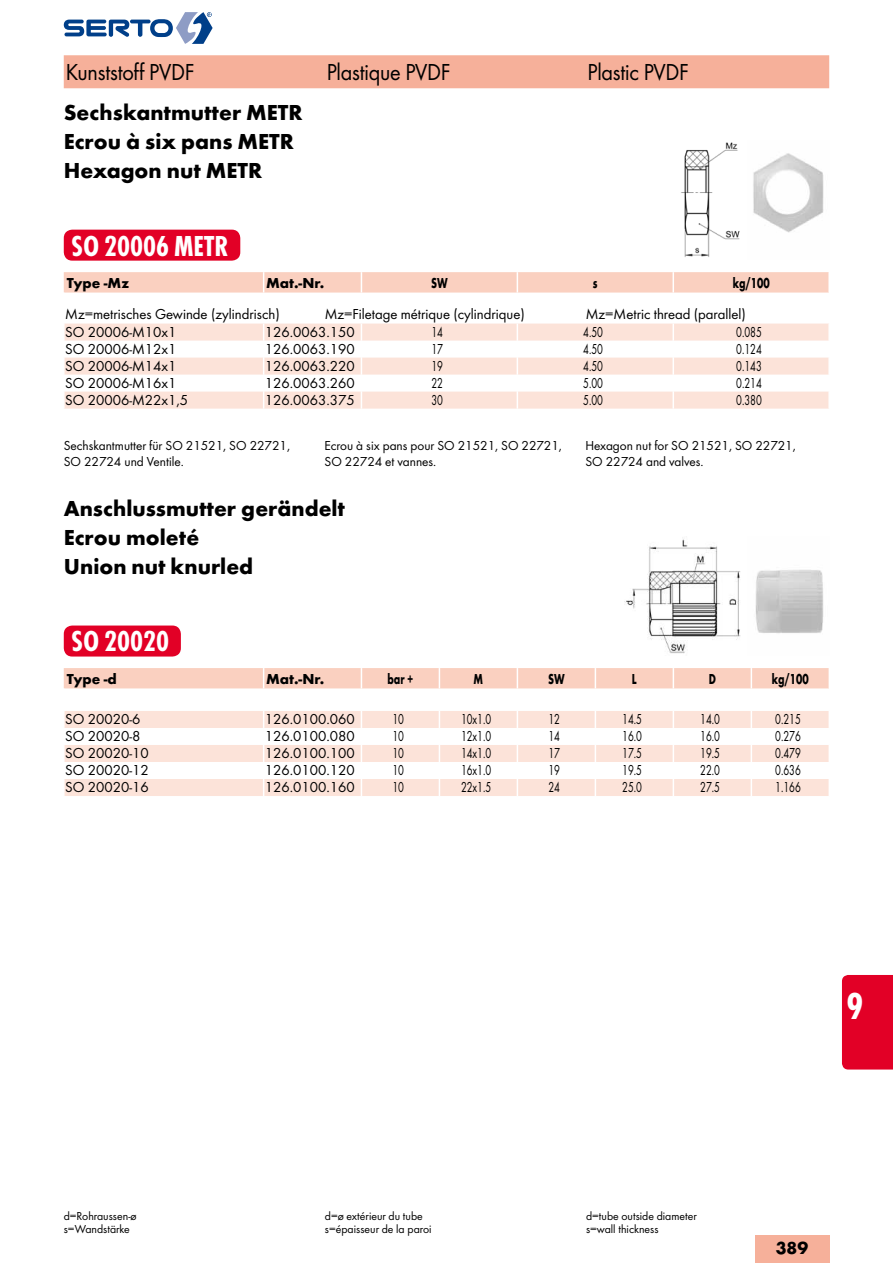
<style>
.page{position:relative;width:893px;height:1263px;background:#fff}
.page>*{position:absolute;margin:0;border:0;box-sizing:border-box;transform-origin:0 0}
.t1{font:700 39px "Futura Con";color:#fff}
.t2{font:700 30px "Futura Con";color:#fff}
.t3{font:24px "Futura Boo";letter-spacing:-.01em;color:#000;scale:.94 1}
.t4{font:700 22.5px/28.8px "Futura";color:#000}
.t5{font:700 18px "Futura";color:#000}
.t6{font:15px "Futura Boo";color:#000}
.t7{font:15px "Futura Boo";color:#000;scale:.7 1}
.t8{font:700 15px "Futura";color:#000}
.t9{font:700 15px "Futura";color:#000;scale:.7 1}
.t10{font:13.5px/16.2px "Futura Boo";color:#000}
.t11{font:12px/13.5px "Futura Boo";color:#000}
</style>
<div class="page">
<div style="left:63px;top:55px;width:767px;height:34px;background:#f6b09a"></div>
<svg style="left:64px;top:12px;width:149px;height:32px"></svg>
<svg style="left:63px;top:229px;width:766px;height:180px"></svg>
<hr style="left:672px;top:272px;width:2px;height:21px;background:#fff">
<hr style="left:828px;top:272px;width:2px;height:21px;background:#fff">
<img style="left:678px;top:142px;width:66px;height:117px">
<img style="left:748px;top:153px;width:81px;height:106px">
<div style="left:64px;top:230px;width:176px;height:31px;background:#e20026;border-radius:9px"></div>
<svg style="left:63px;top:601px;width:766px;height:195px"></svg>
<img style="left:625px;top:539px;width:118px;height:116px">
<img style="left:747px;top:570px;width:82px;height:85px">
<div style="left:64px;top:625px;width:117px;height:31px;background:#e20026;border-radius:9px"></div>
<div style="left:755px;top:1235px;width:74px;height:28px;background:#f6b09a"></div>
<div style="left:842px;top:975px;width:51px;height:94px;background:#e20026"></div>
<h3 class="t3" style="left:66px;top:59px;width:138px">Kunststoff PVDF</h3>
<h3 class="t3" style="left:327px;top:59px;width:133px">Plastique PVDF</h3>
<h3 class="t3" style="left:587px;top:59px;width:109px">Plastic PVDF</h3>
<h3 class="t4" style="left:64px;top:98px;width:240px">Sechskantmutter METR<br>Ecrou à six pans METR<br>Hexagon nut METR</h3>
<h2 class="t2" style="left:71px;top:234px;width:159px">SO 20006 METR</h2>
<p class="t8" style="left:67px;top:274px;width:64px">Type -Mz</p>
<p class="t8" style="left:266px;top:274px;width:60px">Mat.-Nr.</p>
<p class="t9" style="left:431px;top:274px;width:25px">SW</p>
<p class="t9" style="left:593px;top:274px;width:8px">s</p>
<p class="t9" style="left:733px;top:274px;width:54px">kg/100</p>
<p class="t6" style="left:65px;top:307px;width:216px">Mz=metrisches Gewinde (zylindrisch)</p>
<p class="t6" style="left:325px;top:307px;width:202px">Mz=Filetage métrique (cylindrique)</p>
<p class="t6" style="left:586px;top:307px;width:161px">Mz=Metric thread (parallel)</p>
<p class="t6" style="left:65px;top:324px;width:113px">SO 20006-M10x1</p>
<p class="t6" style="left:265px;top:324px;width:91px">126.0063.150</p>
<p class="t7" style="left:431px;top:324px;width:18px">14</p>
<p class="t7" style="left:583px;top:324px;width:30px">4.50</p>
<p class="t7" style="left:736px;top:324px;width:38px">0.085</p>
<p class="t6" style="left:65px;top:341px;width:113px">SO 20006-M12x1</p>
<p class="t6" style="left:265px;top:341px;width:91px">126.0063.190</p>
<p class="t7" style="left:431px;top:341px;width:18px">17</p>
<p class="t7" style="left:583px;top:341px;width:30px">4.50</p>
<p class="t7" style="left:736px;top:341px;width:38px">0.124</p>
<p class="t6" style="left:65px;top:358px;width:113px">SO 20006-M14x1</p>
<p class="t6" style="left:265px;top:358px;width:91px">126.0063.220</p>
<p class="t7" style="left:431px;top:358px;width:18px">19</p>
<p class="t7" style="left:583px;top:358px;width:30px">4.50</p>
<p class="t7" style="left:736px;top:358px;width:38px">0.143</p>
<p class="t6" style="left:65px;top:375px;width:113px">SO 20006-M16x1</p>
<p class="t6" style="left:265px;top:375px;width:91px">126.0063.260</p>
<p class="t7" style="left:431px;top:375px;width:18px">22</p>
<p class="t7" style="left:583px;top:375px;width:30px">5.00</p>
<p class="t7" style="left:736px;top:375px;width:38px">0.214</p>
<p class="t6" style="left:65px;top:392px;width:124px">SO 20006-M22x1,5</p>
<p class="t6" style="left:265px;top:392px;width:91px">126.0063.375</p>
<p class="t7" style="left:431px;top:392px;width:18px">30</p>
<p class="t7" style="left:583px;top:392px;width:30px">5.00</p>
<p class="t7" style="left:736px;top:392px;width:38px">0.380</p>
<p class="t10" style="left:64px;top:438px;width:228px">Sechskantmutter für SO 21521, SO 22721,<br>SO 22724 und Ventile.</p>
<p class="t10" style="left:325px;top:438px;width:239px">Ecrou à six pans pour SO 21521, SO 22721,<br>SO 22724 et vannes.</p>
<p class="t10" style="left:585px;top:438px;width:212px">Hexagon nut for SO 21521, SO 22721,<br>SO 22724 and valves.</p>
<h3 class="t4" style="left:64px;top:494px;width:283px">Anschlussmutter gerändelt<br>Ecrou moleté<br>Union nut knurled</h3>
<h2 class="t2" style="left:71px;top:630px;width:99px">SO 20020</h2>
<p class="t8" style="left:67px;top:670px;width:51px">Type -d</p>
<p class="t8" style="left:266px;top:670px;width:60px">Mat.-Nr.</p>
<p class="t9" style="left:387px;top:670px;width:39px">bar +</p>
<p class="t9" style="left:474px;top:670px;width:15px">M</p>
<p class="t9" style="left:548px;top:670px;width:25px">SW</p>
<p class="t9" style="left:632px;top:670px;width:9px">L</p>
<p class="t9" style="left:709px;top:670px;width:12px">D</p>
<p class="t9" style="left:772px;top:670px;width:54px">kg/100</p>
<p class="t6" style="left:65px;top:712px;width:77px">SO 20020-6</p>
<p class="t6" style="left:265px;top:712px;width:91px">126.0100.060</p>
<p class="t7" style="left:392px;top:712px;width:18px">10</p>
<p class="t7" style="left:461px;top:712px;width:45px">10x1.0</p>
<p class="t7" style="left:548px;top:712px;width:18px">12</p>
<p class="t7" style="left:622px;top:712px;width:30px">14.5</p>
<p class="t7" style="left:700px;top:712px;width:30px">14.0</p>
<p class="t7" style="left:775px;top:712px;width:38px">0.215</p>
<p class="t6" style="left:65px;top:729px;width:77px">SO 20020-8</p>
<p class="t6" style="left:265px;top:729px;width:91px">126.0100.080</p>
<p class="t7" style="left:392px;top:729px;width:18px">10</p>
<p class="t7" style="left:461px;top:729px;width:45px">12x1.0</p>
<p class="t7" style="left:548px;top:729px;width:18px">14</p>
<p class="t7" style="left:622px;top:729px;width:30px">16.0</p>
<p class="t7" style="left:700px;top:729px;width:30px">16.0</p>
<p class="t7" style="left:775px;top:729px;width:38px">0.276</p>
<p class="t6" style="left:65px;top:746px;width:85px">SO 20020-10</p>
<p class="t6" style="left:265px;top:746px;width:91px">126.0100.100</p>
<p class="t7" style="left:392px;top:746px;width:18px">10</p>
<p class="t7" style="left:461px;top:746px;width:45px">14x1.0</p>
<p class="t7" style="left:548px;top:746px;width:18px">17</p>
<p class="t7" style="left:622px;top:746px;width:30px">17.5</p>
<p class="t7" style="left:700px;top:746px;width:30px">19.5</p>
<p class="t7" style="left:775px;top:746px;width:38px">0.479</p>
<p class="t6" style="left:65px;top:763px;width:85px">SO 20020-12</p>
<p class="t6" style="left:265px;top:763px;width:91px">126.0100.120</p>
<p class="t7" style="left:392px;top:763px;width:18px">10</p>
<p class="t7" style="left:461px;top:763px;width:45px">16x1.0</p>
<p class="t7" style="left:548px;top:763px;width:18px">19</p>
<p class="t7" style="left:622px;top:763px;width:30px">19.5</p>
<p class="t7" style="left:700px;top:763px;width:30px">22.0</p>
<p class="t7" style="left:775px;top:763px;width:38px">0.636</p>
<p class="t6" style="left:65px;top:780px;width:85px">SO 20020-16</p>
<p class="t6" style="left:265px;top:780px;width:91px">126.0100.160</p>
<p class="t7" style="left:392px;top:780px;width:18px">10</p>
<p class="t7" style="left:461px;top:780px;width:45px">22x1.5</p>
<p class="t7" style="left:548px;top:780px;width:18px">24</p>
<p class="t7" style="left:622px;top:780px;width:30px">25.0</p>
<p class="t7" style="left:700px;top:780px;width:30px">27.5</p>
<p class="t7" style="left:775px;top:780px;width:38px">1.166</p>
<p class="t11" style="left:64px;top:1209px;width:74px">d=Rohraussen-ø s=Wandstärke</p>
<p class="t11" style="left:325px;top:1209px;width:108px">d=ø extérieur du tube s=épaisseur de la paroi</p>
<p class="t11" style="left:586px;top:1209px;width:112px">d=tube outside diameter s=wall thickness</p>
<h1 class="t1" style="left:847px;top:991px;width:18px">9</h1>
<p class="t5" style="left:776px;top:1237px;width:34px">389</p>
</div>
